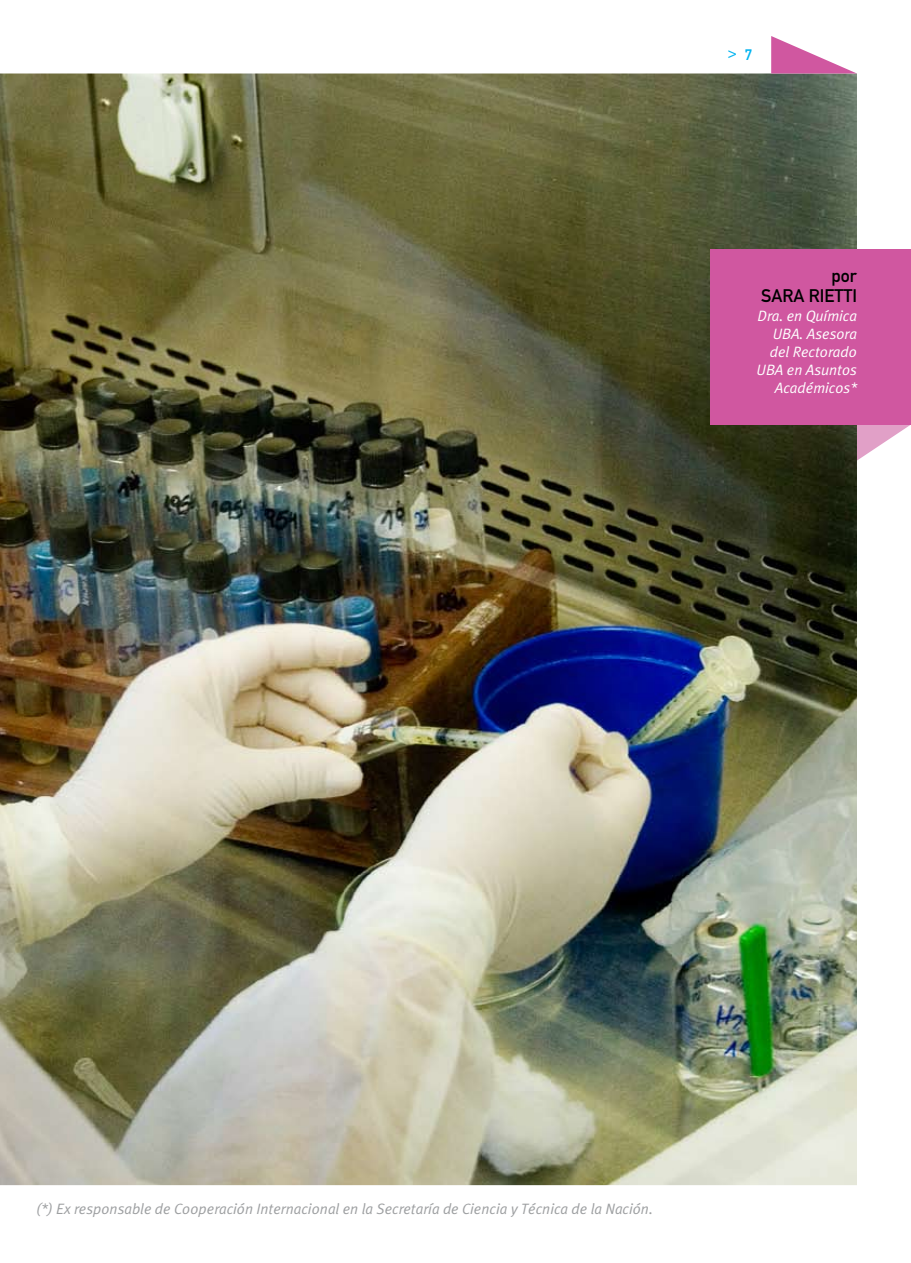
<style>
.page{position:relative;width:911px;height:1263px;background:#fff}
.page>*{position:absolute;margin:0;border:0;box-sizing:border-box;transform-origin:0 0}
.t1{font:18px/19.5px "DIN Mittelschrift";color:#000;text-align:right}
.t2{font:italic 15px "Meta Plus Normal";color:#9d9fa1}
.t3{font:italic 15px/18px "Meta Plus Normal";color:#fff;text-align:right}
.t4{font:15px "DIN Mittelschrift";color:#00b3f0}
</style>
<div class="page">
<img style="left:0;top:74px;width:857px;height:1112px">
<svg style="left:771px;top:36px;width:86px;height:38px"></svg>
<svg style="left:857px;top:424px;width:54px;height:36px"></svg>
<div style="left:711px;top:249px;width:200px;height:175px;background:#d057a0"></div>
<p class="t4" style="left:728px;top:45px;width:26px">&gt; 7</p>
<p class="t1" style="left:761px;top:266px;width:98px">POR<br>SARA RIETTI</p>
<p class="t3" style="left:757px;top:307px;width:102px">Dra. en Química<br>UBA. Asesora del Rectorado<br>UBA en Asuntos<br>Académicos*</p>
<p class="t2" style="left:36px;top:1199px;width:618px">(*) Ex responsable de Cooperación Internacional en la Secretaría de Ciencia y Técnica de la Nación.</p>
</div>
